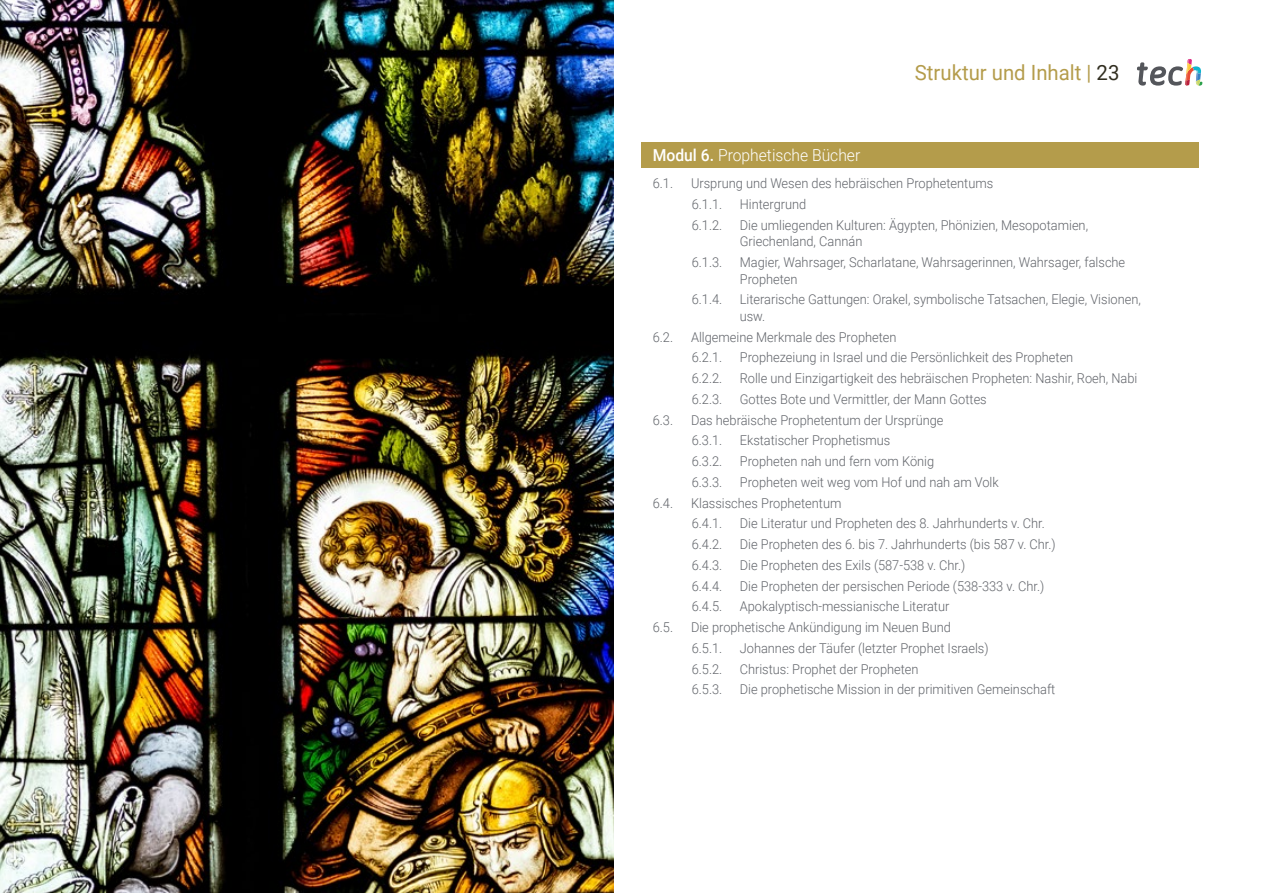
<style>
.page{position:relative;width:1263px;height:893px;background:#fff}
.page>*{position:absolute;margin:0;border:0;box-sizing:border-box;transform-origin:0 0}
.t1{font:21px "Roboto";color:#b49c4b}
.t2{font:300 16.5px "Roboto";color:#fff;scale:.95 1}
.t3{font:300 13.5px/20.7px "Roboto";color:#61646a;scale:.95 1}
.s1{color:#312e20}
.s2{font-weight:500}
</style>
<div class="page">
<svg style="left:1137px;top:59px;width:65px;height:27px"></svg>
<div style="left:642px;top:142px;width:557px;height:25px;background:#b49c4b"></div>
<img style="left:0;top:0;width:614px;height:893px">
<h1 class="t1" style="left:915px;top:57px;width:206px">Struktur und Inhalt | <span class="s1">23</span></h1>
<p class="t2" style="left:653px;top:144px;width:220px"><span class="s2">Modul 6.</span> Prophetische Bücher</p>
<p class="t3" style="left:653px;top:173px;width:23px">6.1.</p>
<p class="t3" style="left:691px;top:173px;width:320px">Ursprung und Wesen des hebräischen Prophetentums<br>6.1.1.</p>
<p class="t3" style="left:740px;top:193px;width:72px">Hintergrund</p>
<p class="t3" style="left:692px;top:214px;width:34px">6.1.2.</p>
<p class="t3" style="left:740px;top:216px;width:368px;line-height:16.5px">Die umliegenden Kulturen: Ägypten, Phönizien, Mesopotamien,<br>Griechenland, Cannán</p>
<p class="t3" style="left:692px;top:251px;width:34px">6.1.3.</p>
<p class="t3" style="left:740px;top:253px;width:407px;line-height:16.5px">Magier, Wahrsager, Scharlatane, Wahrsagerinnen, Wahrsager, falsche<br>Propheten</p>
<p class="t3" style="left:692px;top:289px;width:34px">6.1.4.</p>
<p class="t3" style="left:740px;top:291px;width:424px;line-height:16.5px">Literarische Gattungen: Orakel, symbolische Tatsachen, Elegie, Visionen, usw.</p>
<p class="t3" style="left:653px;top:326px;width:23px">6.2.</p>
<p class="t3" style="left:691px;top:326px;width:218px">Allgemeine Merkmale des Propheten<br>6.2.1.</p>
<p class="t3" style="left:740px;top:347px;width:353px">Prophezeiung in Israel und die Persönlichkeit des Propheten</p>
<p class="t3" style="left:692px;top:367px;width:34px">6.2.2.</p>
<p class="t3" style="left:740px;top:367px;width:420px">Rolle und Einzigartigkeit des hebräischen Propheten: Nashir, Roeh, Nabi</p>
<p class="t3" style="left:692px;top:388px;width:34px">6.2.3.</p>
<p class="t3" style="left:740px;top:388px;width:261px">Gottes Bote und Vermittler, der Mann Gottes</p>
<p class="t3" style="left:653px;top:409px;width:23px">6.3.</p>
<p class="t3" style="left:691px;top:409px;width:267px">Das hebräische Prophetentum der Ursprünge<br>6.3.1.</p>
<p class="t3" style="left:740px;top:430px;width:160px">Ekstatischer Prophetismus</p>
<p class="t3" style="left:692px;top:450px;width:34px">6.3.2.</p>
<p class="t3" style="left:740px;top:450px;width:206px">Propheten nah und fern vom König</p>
<p class="t3" style="left:692px;top:471px;width:34px">6.3.3.</p>
<p class="t3" style="left:740px;top:471px;width:274px">Propheten weit weg vom Hof und nah am Volk</p>
<p class="t3" style="left:653px;top:492px;width:23px">6.4.</p>
<p class="t3" style="left:691px;top:492px;width:160px">Klassisches Prophetentum<br>6.4.1.</p>
<p class="t3" style="left:740px;top:513px;width:323px">Die Literatur und Propheten des 8. Jahrhunderts v. Chr.</p>
<p class="t3" style="left:692px;top:533px;width:34px">6.4.2.</p>
<p class="t3" style="left:740px;top:533px;width:334px">Die Propheten des 6. bis 7. Jahrhunderts (bis 587 v. Chr.)</p>
<p class="t3" style="left:692px;top:554px;width:34px">6.4.3.</p>
<p class="t3" style="left:740px;top:554px;width:239px">Die Propheten des Exils (587-538 v. Chr.)</p>
<p class="t3" style="left:692px;top:575px;width:34px">6.4.4.</p>
<p class="t3" style="left:740px;top:575px;width:322px">Die Propheten der persischen Periode (538-333 v. Chr.)</p>
<p class="t3" style="left:692px;top:596px;width:34px">6.4.5.</p>
<p class="t3" style="left:740px;top:596px;width:222px">Apokalyptisch-messianische Literatur</p>
<p class="t3" style="left:653px;top:616px;width:23px">6.5.</p>
<p class="t3" style="left:691px;top:616px;width:275px">Die prophetische Ankündigung im Neuen Bund<br>6.5.1.</p>
<p class="t3" style="left:740px;top:637px;width:263px">Johannes der Täufer (letzter Prophet Israels)</p>
<p class="t3" style="left:692px;top:658px;width:34px">6.5.2.</p>
<p class="t3" style="left:740px;top:658px;width:190px">Christus: Prophet der Propheten</p>
<p class="t3" style="left:692px;top:679px;width:34px">6.5.3.</p>
<p class="t3" style="left:740px;top:679px;width:334px">Die prophetische Mission in der primitiven Gemeinschaft</p>
</div>
